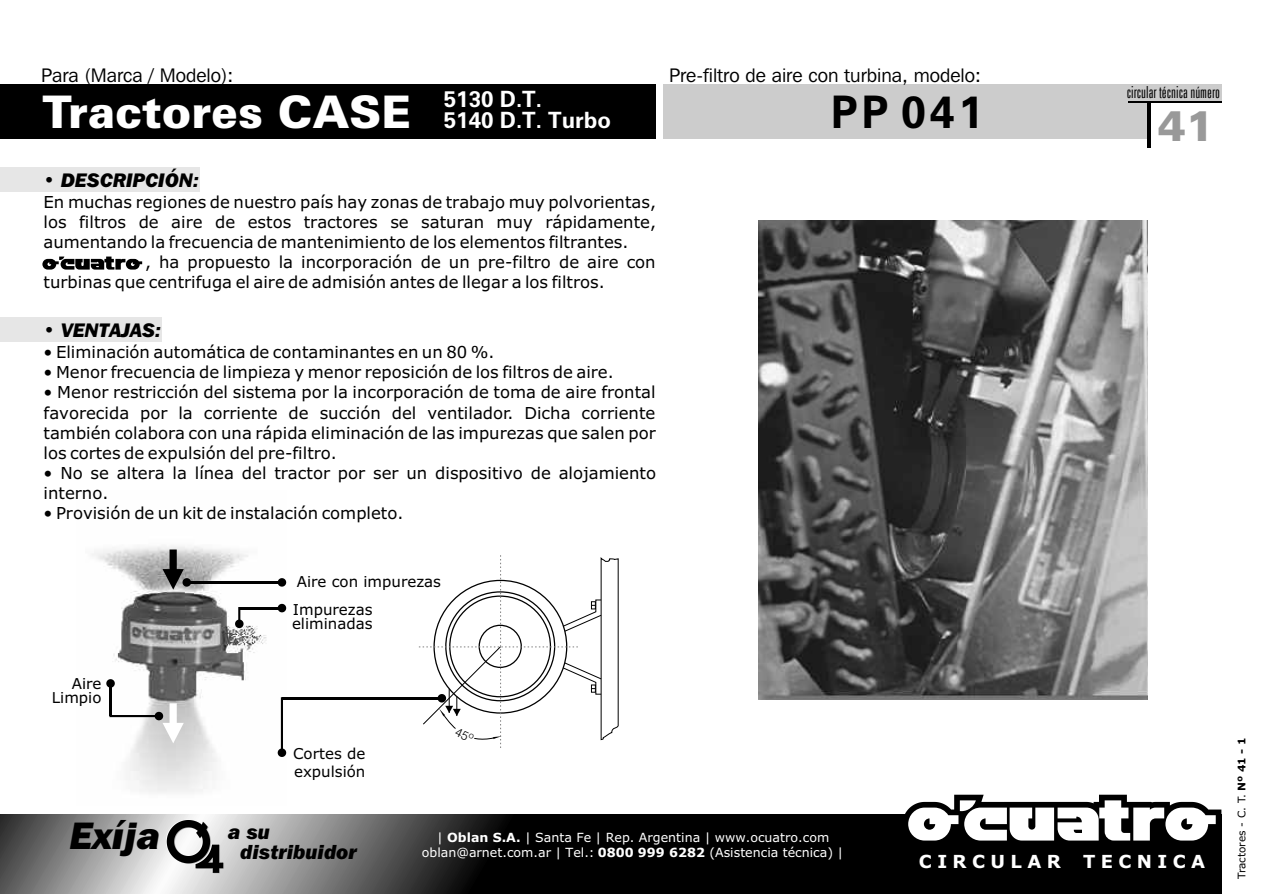
<style>
.page{position:relative;width:1263px;height:894px;background:#fff}
.page>*{position:absolute;margin:0;border:0;box-sizing:border-box;transform-origin:0 0}
.t1{font:45px "Zurich Blk BT";color:#fff}
.t2{font:700 45px "Zurich BT";color:#000}
.t3{font:42.6px "Zurich Blk BT";color:#999}
.t4{font:38.1px "Frnk Goth ITC Hv It BT";color:#000}
.t5{font:700 22.5px/21.3px "Zurich BT";color:#fff}
.t6{font:20.25px/20.1px "Frnk Goth ITC Hv It BT";color:#000}
.t7{font:19.5px "Frnk Goth ITC Bk BT";color:#000}
.t8{font:19.5px "Frnk Goth ITC Hv It BT";color:#000}
.t9{font:700 18px "Verdana";letter-spacing:.3em;color:#fff}
.t10{font:16.65px "Zurich Lt X Cn BT";color:#000}
.t11{font:16.5px/20.1px "Verdana";color:#000;text-align:justify}
.t12{font:15px/18.3px "Verdana";color:#000}
.t13{font:12.6px/15.3px "Verdana";color:#fff;text-align:center}
.t14{font:10.5px "Verdana";color:#000}
.s1{font-weight:700}
</style>
<div class="page">
<div style="left:728px;top:815px;width:493px;height:79px;background:#000"></div>
<img style="left:312px;top:815px;width:416px;height:79px">
<img style="left:92px;top:546px;width:192px;height:247px">
<div style="left:0;top:317px;width:161px;height:25px;background:#e6e6e6"></div>
<div style="left:0;top:167px;width:199px;height:25px;background:#e6e6e6"></div>
<div style="left:0;top:84px;width:655px;height:55px;background:#000"></div>
<div style="left:663px;top:84px;width:488px;height:55px;background:#ccc"></div>
<div style="left:1108px;top:84px;width:113px;height:17px;background:#ccc"></div>
<hr style="left:1147px;top:103px;width:4px;height:45px;background:#000">
<hr style="left:1128px;top:101px;width:93px;height:2px;background:#000">
<svg style="left:0;top:815px;width:312px;height:79px;background:#a1a1a1"></svg>
<img style="left:758px;top:220px;width:389px;height:480px">
<svg style="left:278px;top:697px;width:8px;height:60px"></svg>
<hr style="left:282px;top:697px;width:160px;height:2px;background:#000">
<svg style="left:278px;top:578px;width:8px;height:9px"></svg>
<hr style="left:187px;top:581px;width:95px;height:2px;background:#000">
<svg style="left:163px;top:550px;width:28px;height:40px"></svg>
<svg style="left:235px;top:607px;width:9px;height:21px"></svg>
<hr style="left:239px;top:607px;width:43px;height:2px;background:#000">
<svg style="left:278px;top:604px;width:8px;height:8px"></svg>
<svg style="left:110px;top:703px;width:74px;height:40px"></svg>
<hr style="left:110px;top:683px;width:2px;height:33px;background:#000">
<svg style="left:106px;top:679px;width:9px;height:9px"></svg>
<svg style="left:42px;top:257px;width:100px;height:13px"></svg>
<svg style="left:903px;top:795px;width:318px;height:51px"></svg>
<svg style="left:419px;top:555px;width:200px;height:193px"></svg>
<p class="t7" style="left:41px;top:67px;width:194px">Para (Marca / Modelo):</p>
<h1 class="t1" style="left:42px;top:93px;width:370px">Tractores CASE</h1>
<h1 class="t2" style="left:831px;top:93px;width:154px">PP 041</h1>
<p class="t7" style="left:669px;top:67px;width:313px">Pre-filtro de aire con turbina, modelo:</p>
<h3 class="t5" style="left:444px;top:90px;width:169px">5130 D.T.<br>5140 D.T. Turbo</h3>
<p class="t8" style="left:44px;top:172px;width:157px">• DESCRIPCIÓN:</p>
<p class="t11" style="left:44px;top:193px;width:614px">En muchas regiones de nuestro país hay zonas de trabajo muy polvorientas,</p>
<p class="t11" style="left:44px;top:214px;width:614px">los filtros de aire de estos tractores se saturan muy rápidamente,</p>
<p class="t11" style="left:44px;top:234px;width:586px">aumentando la frecuencia de mantenimiento de los elementos filtrantes.</p>
<p class="t11" style="left:145px;top:254px;width:512px">, ha propuesto la incorporación de un pre-filtro de aire con</p>
<p class="t11" style="left:44px;top:274px;width:563px">turbinas que centrifuga el aire de admisión antes de llegar a los filtros.</p>
<p class="t8" style="left:44px;top:322px;width:119px">• VENTAJAS:</p>
<p class="t11" style="left:44px;top:344px;width:453px">• Eliminación automática de contaminantes en un 80 %.</p>
<p class="t11" style="left:44px;top:364px;width:572px">• Menor frecuencia de limpieza y menor reposición de los filtros de aire.</p>
<p class="t11" style="left:44px;top:384px;width:614px">• Menor restricción del sistema por la incorporación de toma de aire frontal favorecida por la corriente de succión del ventilador. Dicha corriente también colabora con una rápida eliminación de las impurezas que salen por los cortes de expulsión del pre-filtro.</p>
<p class="t11" style="left:44px;top:464px;width:614px">• No se altera la línea del tractor por ser un dispositivo de alojamiento interno.</p>
<p class="t11" style="left:44px;top:504px;width:361px">• Provisión de un kit de instalación completo.</p>
<p class="t10" style="left:1127px;top:85px;width:95px">circular técnica número</p>
<h2 class="t3" style="left:1157px;top:108px;width:57px">41</h2>
<p class="t12" style="left:52px;top:677px;width:51px;line-height:14.9px;text-align:right">Aire<br>Limpio</p>
<p class="t12" style="left:293px;top:570px;width:150px;line-height:27.2px">Aire con impurezas<br>Impurezas</p>
<p class="t12" style="left:292px;top:616px;width:82px">eliminadas</p>
<p class="t12" style="left:293px;top:745px;width:74px">Cortes de expulsión</p>
<h3 class="t4" style="left:70px;top:820px;width:92px">Exíja</h3>
<p class="t6" style="left:241px;top:823px;width:118px;text-indent:-12px">a su distribuidor</p>
<p class="t13" style="left:422px;top:831px;width:423px">| <span class="s1">Oblan S.A.</span> | Santa Fe | Rep. Argentina | www.ocuatro.com oblan@arnet.com.ar | Tel.: <span class="s1">0800 999 6282</span> (Asistencia técnica) |</p>
<p class="t9" style="left:919px;top:854px;width:288px">CIRCULAR TECNICA</p>
<p class="t14" style="left:1237px;top:879px;width:143px;rotate:-90deg">Tractores - C. T. <span class="s1">Nº 41 - 1</span></p>
</div>
